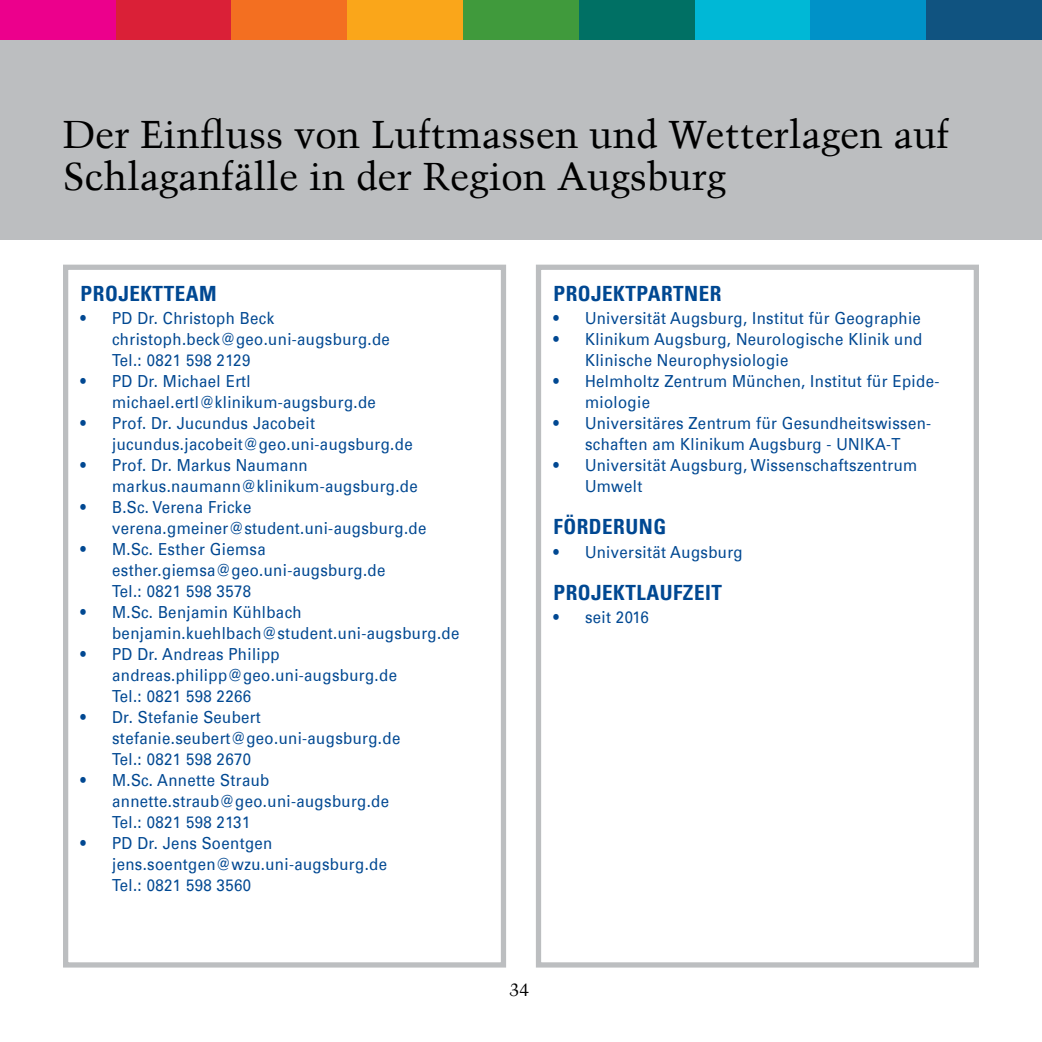
<style>
.page{position:relative;width:1042px;height:1042px;background:#fff}
.page>*{position:absolute;margin:0;border:0;box-sizing:border-box;transform-origin:0 0}
.t1{font:38.5px/42px "Trump Mediaeval LT";color:#000}
.t2{font:21px "Univers Com 67 Bold Cond";letter-spacing:.025em;color:#004892}
.t3{font:17.5px "Trump Mediaeval LT";color:#000}
.t4{font:16.62px/21px "Univers Com 55 Roman";letter-spacing:.025em;color:#004892;scale:.9 1}
</style>
<div class="page">
<div style="left:0;top:0;width:1042px;height:240px;background:#bcbec0"></div>
<div style="left:0;top:0;width:116px;height:40px;background:#ec008c"></div>
<div style="left:116px;top:0;width:115px;height:40px;background:#da2037"></div>
<div style="left:231px;top:0;width:116px;height:40px;background:#f36f21"></div>
<div style="left:347px;top:0;width:116px;height:40px;background:#faa61a"></div>
<div style="left:463px;top:0;width:116px;height:40px;background:#409a3c"></div>
<div style="left:579px;top:0;width:115px;height:40px;background:#007064"></div>
<div style="left:694px;top:0;width:116px;height:40px;background:#00b8d6"></div>
<div style="left:810px;top:0;width:116px;height:40px;background:#0092c8"></div>
<div style="left:926px;top:0;width:116px;height:40px;background:#105380"></div>
<div style="left:536px;top:265px;width:443px;height:702px;border:5px solid #bcbec0"></div>
<div style="left:63px;top:265px;width:443px;height:702px;border:5px solid #bcbec0"></div>
<h1 class="t1" style="left:63px;top:113px;width:888px">Der Einfluss von Luftmassen und Wetterlagen auf<br>Schlaganfälle in der Region Augsburg</h1>
<p class="t2" style="left:81px;top:280px;width:137px">PROJEKTTEAM</p>
<p class="t4" style="left:112px;top:308px;width:310px;text-indent:-31px">• PD Dr. Christoph Beck christoph.beck@geo.uni-augsburg.de<br>Tel.: 0821 598 2129</p>
<p class="t4" style="left:112px;top:371px;width:295px;text-indent:-31px">• PD Dr. Michael Ertl michael.ertl@klinikum-augsburg.de</p>
<p class="t4" style="left:112px;top:413px;width:335px;text-indent:-31px">• Prof. Dr. Jucundus Jacobeit jucundus.jacobeit@geo.uni-augsburg.de</p>
<p class="t4" style="left:112px;top:455px;width:341px;text-indent:-31px">• Prof. Dr. Markus Naumann markus.naumann@klinikum-augsburg.de</p>
<p class="t4" style="left:112px;top:497px;width:351px;text-indent:-31px">• B.Sc. Verena Fricke verena.gmeiner@student.uni-augsburg.de</p>
<p class="t4" style="left:112px;top:539px;width:305px;text-indent:-31px">• M.Sc. Esther Giemsa esther.giemsa@geo.uni-augsburg.de<br>Tel.: 0821 598 3578</p>
<p class="t4" style="left:112px;top:602px;width:387px;text-indent:-31px">• M.Sc. Benjamin Kühlbach benjamin.kuehlbach@student.uni-augsburg.de</p>
<p class="t4" style="left:112px;top:644px;width:318px;text-indent:-31px">• PD Dr. Andreas Philipp andreas.philipp@geo.uni-augsburg.de<br>Tel.: 0821 598 2266</p>
<p class="t4" style="left:112px;top:707px;width:322px;text-indent:-31px">• Dr. Stefanie Seubert stefanie.seubert@geo.uni-augsburg.de<br>Tel.: 0821 598 2670</p>
<p class="t4" style="left:112px;top:770px;width:309px;text-indent:-31px">• M.Sc. Annette Straub annette.straub@geo.uni-augsburg.de<br>Tel.: 0821 598 2131</p>
<p class="t4" style="left:112px;top:833px;width:307px;text-indent:-31px">• PD Dr. Jens Soentgen jens.soentgen@wzu.uni-augsburg.de<br>Tel.: 0821 598 3560</p>
<p class="t2" style="left:553px;top:280px;width:165px">PROJEKTPARTNER</p>
<p class="t4" style="left:553px;top:308px;width:410px">• Universität Augsburg, Institut für Geographie</p>
<p class="t4" style="left:585px;top:329px;width:376px;text-indent:-31px">• Klinikum Augsburg, Neurologische Klinik und<br>Klinische Neurophysiologie</p>
<p class="t4" style="left:585px;top:371px;width:395px;text-indent:-31px">• Helmholtz Zentrum München, Institut für Epide&shy;miologie</p>
<p class="t4" style="left:553px;top:413px;width:421px;text-align:center">• Universitäres Zentrum für Gesundheitswissen&shy;schaften am Klinikum Augsburg - UNIKA-T</p>
<p class="t4" style="left:585px;top:455px;width:371px;text-indent:-31px">• Universität Augsburg, Wissenschaftszentrum<br>Umwelt</p>
<p class="t2" style="left:553px;top:514px;width:112px">FÖRDERUNG</p>
<p class="t4" style="left:553px;top:541px;width:212px">• Universität Augsburg</p>
<p class="t2" style="left:553px;top:579px;width:170px">PROJEKTLAUFZEIT</p>
<p class="t4" style="left:553px;top:607px;width:107px">• seit 2016</p>
<p class="t3" style="left:510px;top:979px;width:21px">34</p>
</div>
